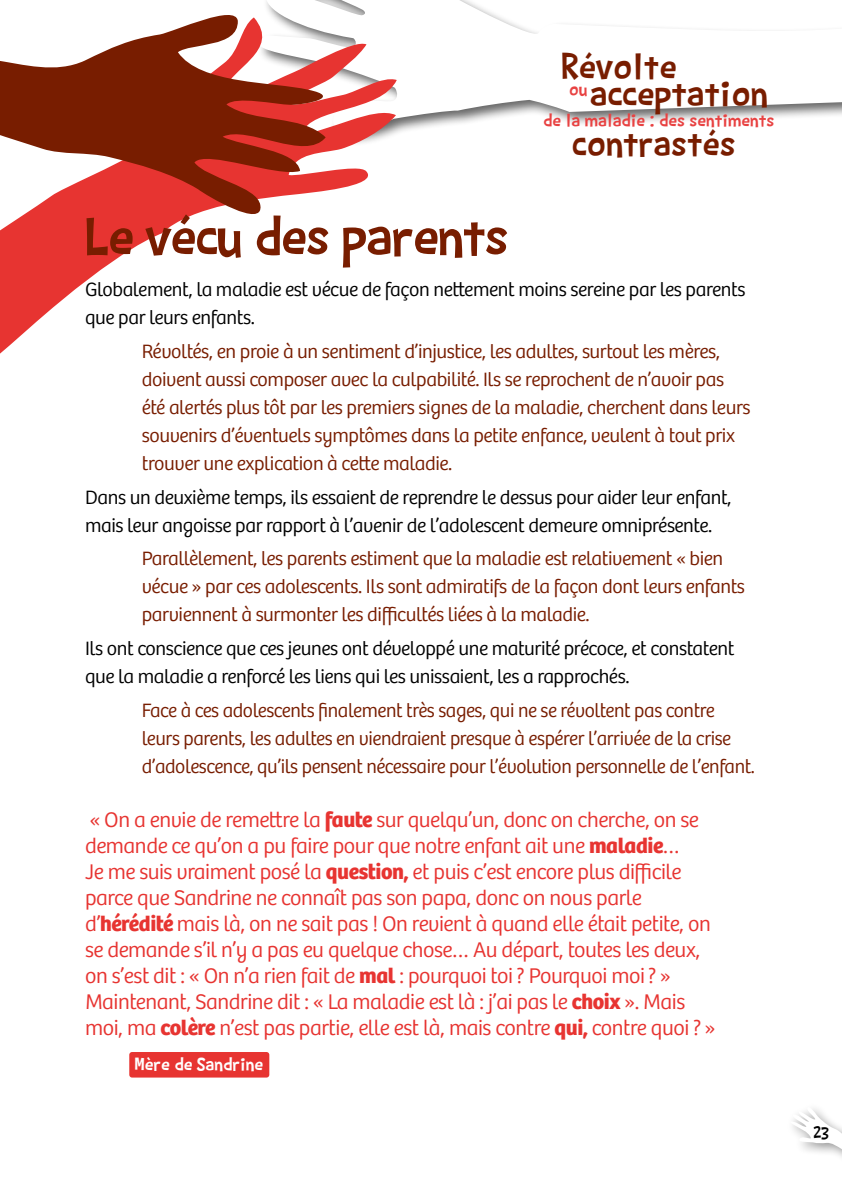
<style>
.page{position:relative;width:842px;height:1191px;background:#fff}
.page>*{position:absolute;margin:0;border:0;box-sizing:border-box;transform-origin:0 0}
.t1{font:60px "Barthowheel";letter-spacing:-.02em;color:#781d00}
.t2{font:39.8px "Barthowheel";color:#781d00}
.t3{font:300 22px/26px "Bree";letter-spacing:-.02em;color:#e73431}
.t4{font:300 20px/28px "Bree";letter-spacing:-.02em;color:#781d00}
.t5{font:300 20px/28px "Bree";letter-spacing:-.02em;color:#000}
.t6{font:20px "Barthowheel";color:#fff}
.t7{font:19.8px/30.4px "Barthowheel";color:#e84242}
.t8{font:18px "Barthowheel";color:#000}
.s1{font-weight:700}
</style>
<div class="page">
<svg style="left:792px;top:1108px;width:50px;height:49px"></svg>
<svg style="left:343px;top:0;width:499px;height:133px"></svg>
<svg style="left:0;top:17px;width:397px;height:337px"></svg>
<svg style="left:0;top:0;width:343px;height:230px"></svg>
<div style="left:129px;top:1052px;width:140px;height:25px;background:#e73431;border-radius:3px"></div>
<h2 class="t2" style="left:561px;top:44px;width:117px">Révolte</h2>
<h2 class="t2" style="left:590px;top:71px;width:180px">acceptation</h2>
<p class="t7" style="left:543px;top:74px;width:233px;text-indent:26px">ou<br>de la maladie : des sentiments</p>
<h2 class="t2" style="left:572px;top:121px;width:165px">contrastés</h2>
<h1 class="t1" style="left:85px;top:202px;width:425px">Le vécu des parents</h1>
<p class="t5" style="left:85px;top:276px;width:662px">Globalement, la maladie est vécue de façon nettement moins sereine par les parents que par leurs enfants.</p>
<p class="t4" style="left:142px;top:337px;width:610px">Révoltés, en proie à un sentiment d’injustice, les adultes, surtout les mères, doivent aussi composer avec la culpabilité. Ils se reprochent de n’avoir pas été alertés plus tôt par les premiers signes de la maladie, cherchent dans leurs souvenirs d’éventuels symptômes dans la petite enfance, veulent à tout prix trouver une explication à cette maladie.</p>
<p class="t5" style="left:85px;top:483px;width:648px">Dans un deuxième temps, ils essaient de reprendre le dessus pour aider leur enfant, mais leur angoisse par rapport à l’avenir de l’adolescent demeure omniprésente.</p>
<p class="t4" style="left:142px;top:545px;width:605px">Parallèlement, les parents estiment que la maladie est relativement « bien vécue » par ces adolescents. Ils sont admiratifs de la façon dont leurs enfants parviennent à surmonter les difficultés liées à la maladie.</p>
<p class="t5" style="left:85px;top:634px;width:651px">Ils ont conscience que ces jeunes ont développé une maturité précoce, et constatent que la maladie a renforcé les liens qui les unissaient, les a rapprochés.</p>
<p class="t4" style="left:142px;top:696px;width:615px">Face à ces adolescents finalement très sages, qui ne se révoltent pas contre leurs parents, les adultes en viendraient presque à espérer l’arrivée de la crise d’adolescence, qu’ils pensent nécessaire pour l’évolution personnelle de l’enfant.</p>
<p class="t3" style="left:85px;top:807px;width:632px">« On a envie de remettre la <span class="s1">faute</span> sur quelqu’un, donc on cherche, on se demande ce qu’on a pu faire pour que notre enfant ait une <span class="s1">maladie</span>…<br>Je me suis vraiment posé la <span class="s1">question,</span> et puis c’est encore plus difficile parce que Sandrine ne connaît pas son papa, donc on nous parle d’<span class="s1">hérédité</span> mais là, on ne sait pas ! On revient à quand elle était petite, on se demande s’il n’y a pas eu quelque chose… Au départ, toutes les deux, on s’est dit : « On n’a rien fait de <span class="s1">mal</span> : pourquoi toi ? Pourquoi moi ? » Maintenant, Sandrine dit : « La maladie est là : j’ai pas le <span class="s1">choix</span> ». Mais moi, ma <span class="s1">colère</span> n’est pas partie, elle est là, mais contre <span class="s1">qui,</span> contre quoi ? »</p>
<p class="t6" style="left:135px;top:1053px;width:130px">Mère de Sandrine</p>
<p class="t8" style="left:813px;top:1122px;width:17px">23</p>
</div>
